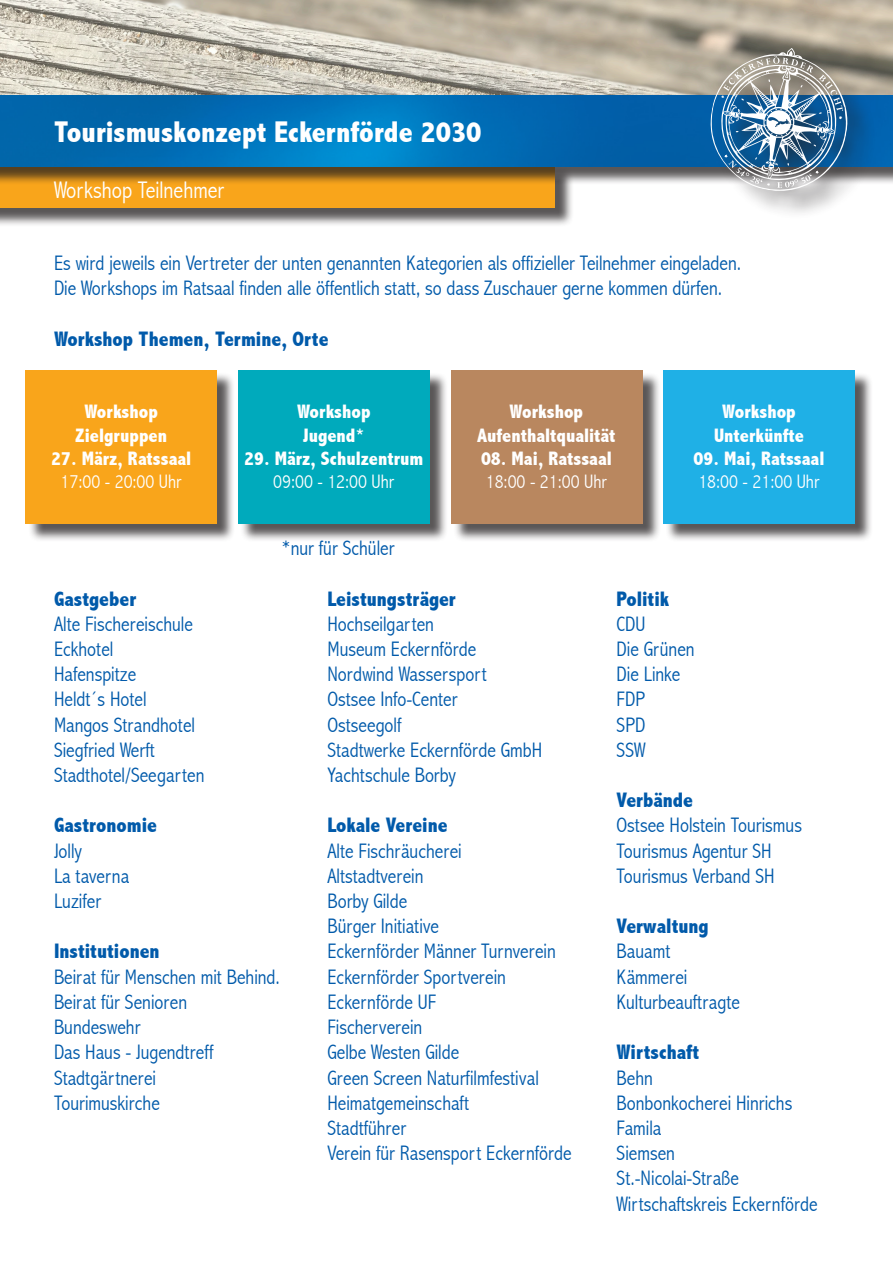
<style>
.page{position:relative;width:893px;height:1263px;background:#fff}
.page>*{position:absolute;margin:0;border:0;box-sizing:border-box;transform-origin:0 0}
.t1{font:800 condensed 30px "Abadi";color:#fff}
.t2{font:300 condensed 24px "Abadi";color:#fff}
.t3{font:300 condensed 21px/25.2px "Abadi";color:#015aaa}
.t4{font:800 condensed 21px "Abadi";color:#015aaa}
.t5{font:800 condensed 19.5px "Abadi";color:#fff}
.t6{font:300 condensed 19.5px "Abadi";color:#fff}
</style>
<div class="page">
<img style="left:0;top:0;width:893px;height:96px">
<div style="left:0;top:166px;width:574px;height:61px;background:#231f20;opacity:.75"></div>
<div style="left:0;top:164px;width:555px;height:44px;background:#f9a51b"></div>
<div style="left:0;top:98px;width:893px;height:87px;background:#231f20;opacity:.75"></div>
<img style="left:0;top:96px;width:893px;height:71px">
<div style="left:714px;top:53px;width:162px;height:166px;background:#231f20;opacity:.75"></div>
<svg style="left:709px;top:48px;width:139px;height:147px;background:#7f96a7"></svg>
<div style="left:28px;top:372px;width:208px;height:170px;background:#231f20;opacity:.75"></div>
<div style="left:26px;top:370px;width:191px;height:153px;background:#f9a51b"></div>
<div style="left:240px;top:372px;width:208px;height:170px;background:#231f20;opacity:.75"></div>
<div style="left:238px;top:370px;width:191px;height:153px;background:#00aabc"></div>
<div style="left:453px;top:372px;width:208px;height:170px;background:#231f20;opacity:.75"></div>
<div style="left:451px;top:370px;width:191px;height:153px;background:#b9875f"></div>
<div style="left:666px;top:372px;width:207px;height:170px;background:#231f20;opacity:.75"></div>
<div style="left:663px;top:370px;width:192px;height:153px;background:#1fb0e6"></div>
<p class="t1" style="left:54px;top:114px;width:429px">Tourismuskonzept Eckernförde 2030</p>
<p class="t2" style="left:54px;top:176px;width:172px">Workshop Teilnehmer</p>
<p class="t3" style="left:54px;top:250px;width:689px">Es wird jeweils ein Vertreter der unten genannten Kategorien als offizieller Teilnehmer eingeladen.</p>
<p class="t3" style="left:54px;top:275px;width:670px">Die Workshops im Ratsaal finden alle öffentlich statt, so dass Zuschauer gerne kommen dürfen.</p>
<p class="t4" style="left:54px;top:327px;width:276px">Workshop Themen, Termine, Orte</p>
<p class="t5" style="left:84px;top:400px;width:75px">Workshop</p>
<p class="t5" style="left:75px;top:424px;width:93px">Zielgruppen</p>
<p class="t5" style="left:51px;top:447px;width:142px">27. März, Ratssaal</p>
<p class="t6" style="left:61px;top:471px;width:123px">17:00 - 20:00 Uhr</p>
<p class="t5" style="left:297px;top:400px;width:75px">Workshop</p>
<p class="t5" style="left:303px;top:424px;width:63px">Jugend*</p>
<p class="t5" style="left:244px;top:447px;width:181px">29. März, Schulzentrum</p>
<p class="t6" style="left:273px;top:471px;width:123px">09:00 - 12:00 Uhr</p>
<p class="t3" style="left:281px;top:535px;width:115px">*nur für Schüler</p>
<p class="t5" style="left:510px;top:400px;width:75px">Workshop</p>
<p class="t5" style="left:477px;top:424px;width:140px">Aufenthaltqualität</p>
<p class="t5" style="left:481px;top:447px;width:132px">08. Mai, Ratssaal</p>
<p class="t6" style="left:486px;top:471px;width:123px">18:00 - 21:00 Uhr</p>
<p class="t5" style="left:722px;top:400px;width:75px">Workshop</p>
<p class="t5" style="left:714px;top:424px;width:91px">Unterkünfte</p>
<p class="t5" style="left:694px;top:447px;width:132px">09. Mai, Ratssaal</p>
<p class="t6" style="left:698px;top:471px;width:123px">18:00 - 21:00 Uhr</p>
<p class="t4" style="left:54px;top:586px;width:84px">Gastgeber</p>
<p class="t3" style="left:54px;top:611px;width:141px">Alte Fischereischule</p>
<p class="t3" style="left:54px;top:636px;width:61px">Eckhotel</p>
<p class="t3" style="left:54px;top:662px;width:84px">Hafenspitze</p>
<p class="t3" style="left:54px;top:687px;width:94px">Heldt´s Hotel</p>
<p class="t3" style="left:54px;top:712px;width:143px">Mangos Strandhotel</p>
<p class="t3" style="left:54px;top:737px;width:102px">Siegfried Werft</p>
<p class="t3" style="left:54px;top:762px;width:152px">Stadthotel/Seegarten</p>
<p class="t4" style="left:54px;top:813px;width:105px">Gastronomie</p>
<p class="t3" style="left:54px;top:838px;width:29px">Jolly</p>
<p class="t3" style="left:54px;top:863px;width:77px">La taverna</p>
<p class="t3" style="left:54px;top:888px;width:49px">Luzifer</p>
<p class="t4" style="left:54px;top:939px;width:107px">Institutionen</p>
<p class="t3" style="left:54px;top:964px;width:227px">Beirat für Menschen mit Behind.</p>
<p class="t3" style="left:54px;top:989px;width:135px">Beirat für Senioren<br>Bundeswehr</p>
<p class="t3" style="left:54px;top:1040px;width:161px">Das Haus - Jugendtreff</p>
<p class="t3" style="left:54px;top:1065px;width:104px">Stadtgärtnerei</p>
<p class="t3" style="left:54px;top:1090px;width:107px">Tourimuskirche</p>
<p class="t4" style="left:327px;top:586px;width:130px">Leistungsträger</p>
<p class="t3" style="left:327px;top:611px;width:108px">Hochseilgarten</p>
<p class="t3" style="left:327px;top:636px;width:151px">Museum Eckernförde</p>
<p class="t3" style="left:327px;top:662px;width:161px">Nordwind Wassersport</p>
<p class="t3" style="left:327px;top:687px;width:132px">Ostsee Info-Center</p>
<p class="t3" style="left:327px;top:712px;width:75px">Ostseegolf</p>
<p class="t3" style="left:327px;top:737px;width:216px">Stadtwerke Eckernförde GmbH</p>
<p class="t3" style="left:327px;top:762px;width:130px">Yachtschule Borby</p>
<p class="t4" style="left:327px;top:813px;width:122px">Lokale Vereine</p>
<p class="t3" style="left:327px;top:838px;width:136px">Alte Fischräucherei</p>
<p class="t3" style="left:327px;top:863px;width:98px">Altstadtverein</p>
<p class="t3" style="left:327px;top:888px;width:81px">Borby Gilde</p>
<p class="t3" style="left:327px;top:914px;width:113px">Bürger Initiative</p>
<p class="t3" style="left:327px;top:939px;width:230px">Eckernförder Männer Turnverein</p>
<p class="t3" style="left:327px;top:964px;width:180px">Eckernförder Sportverein</p>
<p class="t3" style="left:327px;top:989px;width:110px">Eckernförde UF</p>
<p class="t3" style="left:327px;top:1014px;width:96px">Fischerverein</p>
<p class="t3" style="left:327px;top:1040px;width:133px">Gelbe Westen Gilde</p>
<p class="t3" style="left:327px;top:1065px;width:213px">Green Screen Naturfilmfestival</p>
<p class="t3" style="left:327px;top:1090px;width:143px">Heimatgemeinschaft</p>
<p class="t3" style="left:327px;top:1115px;width:80px">Stadtführer</p>
<p class="t3" style="left:327px;top:1140px;width:246px">Verein für Rasensport Eckernförde</p>
<p class="t4" style="left:617px;top:586px;width:54px">Politik</p>
<p class="t3" style="left:617px;top:611px;width:30px">CDU</p>
<p class="t3" style="left:617px;top:636px;width:80px">Die Grünen</p>
<p class="t3" style="left:617px;top:662px;width:65px">Die Linke</p>
<p class="t3" style="left:617px;top:687px;width:30px">FDP</p>
<p class="t3" style="left:617px;top:712px;width:30px">SPD</p>
<p class="t3" style="left:617px;top:737px;width:31px">SSW</p>
<p class="t4" style="left:617px;top:788px;width:78px">Verbände</p>
<p class="t3" style="left:617px;top:813px;width:187px">Ostsee Holstein Tourismus</p>
<p class="t3" style="left:617px;top:838px;width:157px">Tourismus Agentur SH</p>
<p class="t3" style="left:617px;top:863px;width:160px">Tourismus Verband SH</p>
<p class="t4" style="left:617px;top:914px;width:94px">Verwaltung</p>
<p class="t3" style="left:617px;top:939px;width:55px">Bauamt</p>
<p class="t3" style="left:617px;top:964px;width:72px">Kämmerei</p>
<p class="t3" style="left:617px;top:989px;width:125px">Kulturbeauftragte</p>
<p class="t4" style="left:617px;top:1040px;width:84px">Wirtschaft</p>
<p class="t3" style="left:617px;top:1065px;width:38px">Behn</p>
<p class="t3" style="left:617px;top:1090px;width:177px">Bonbonkocherei Hinrichs</p>
<p class="t3" style="left:617px;top:1115px;width:46px">Famila</p>
<p class="t3" style="left:617px;top:1140px;width:60px">Siemsen</p>
<p class="t3" style="left:617px;top:1166px;width:124px">St.-Nicolai-Straße</p>
<p class="t3" style="left:617px;top:1191px;width:203px">Wirtschaftskreis Eckernförde</p>
</div>
